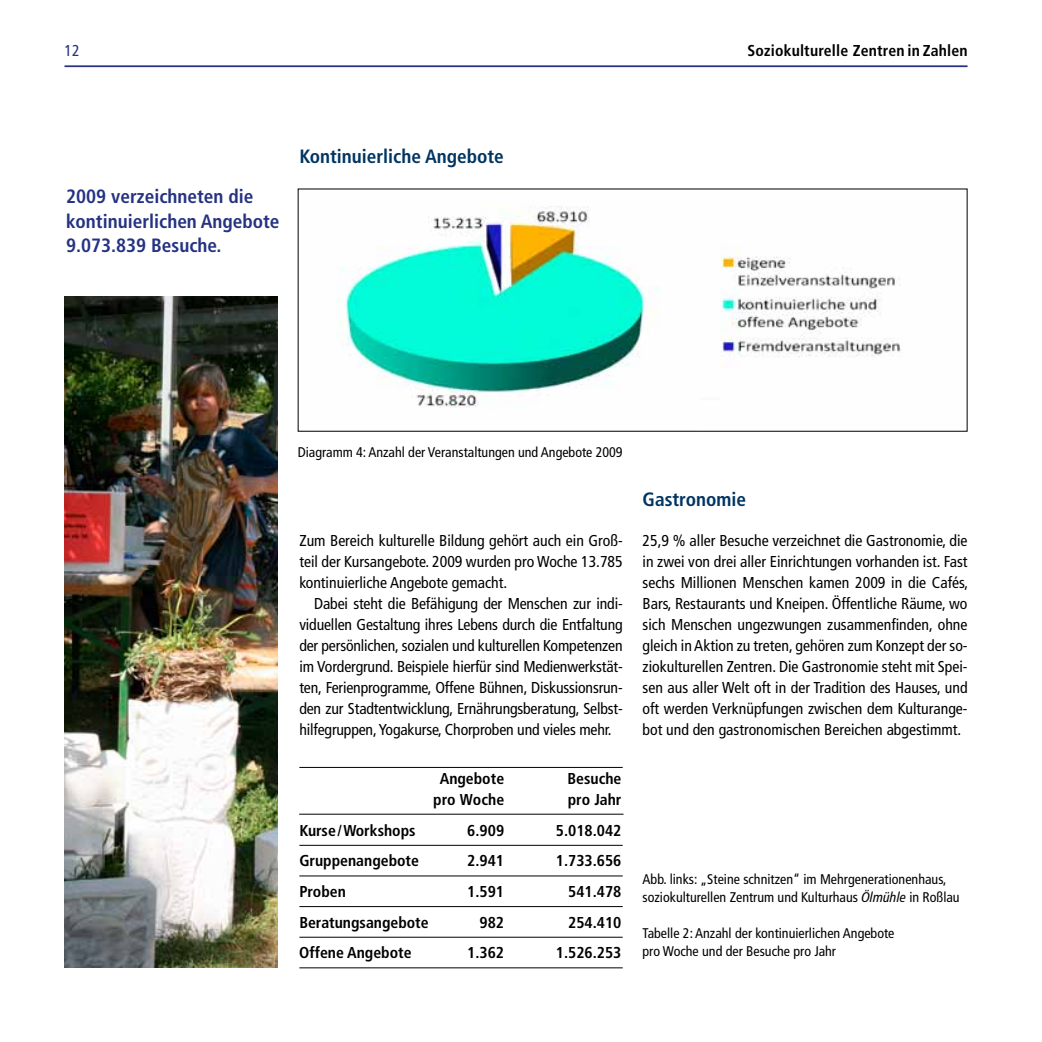
<style>
.page{position:relative;width:1042px;height:1042px;background:#fff}
.page>*{position:absolute;margin:0;border:0;box-sizing:border-box;transform-origin:0 0}
.t1{font:700 condensed 19.25px/24.5px "Frutiger LT Com";color:#243282}
.t2{font:700 condensed 19.25px "Frutiger LT Com";color:#003562}
.t3{font:condensed 15.75px/21px "Frutiger LT Com";color:#000;text-align:justify}
.t4{font:700 condensed 15.75px "Frutiger LT Com";color:#000}
.t5{font:condensed 15.75px "Frutiger LT Com";color:#243282}
.t6{font:condensed 14px/18px "Frutiger LT Com";color:#000}
.s1{font-style:italic}
</style>
<div class="page">
<hr style="left:64px;top:65px;width:903px;height:2px;background:#243282">
<hr style="left:299px;top:767px;width:324px;height:1px;background:#000">
<hr style="left:299px;top:845px;width:324px;height:1px;background:#000">
<hr style="left:299px;top:875px;width:324px;height:1px;background:#000">
<hr style="left:299px;top:906px;width:324px;height:1px;background:#000">
<hr style="left:299px;top:937px;width:324px;height:1px;background:#000">
<hr style="left:299px;top:967px;width:324px;height:1px;background:#000">
<img style="left:337px;top:206px;width:564px;height:202px">
<img style="left:64px;top:296px;width:214px;height:671px">
<hr style="left:299px;top:814px;width:324px;height:1px;background:#000">
<p class="t5" style="left:64px;top:42px;width:17px">12</p>
<p class="t4" style="left:747px;top:42px;width:221px">Soziokulturelle Zentren in Zahlen</p>
<p class="t1" style="left:66px;top:184px;width:215px">2009 verzeichneten die kontinuierlichen Angebote<br>9.073.839 Besuche.</p>
<p class="t2" style="left:299px;top:145px;width:206px">Kontinuierliche Angebote</p>
<p class="t6" style="left:298px;top:443px;width:326px">Diagramm 4: Anzahl der Veranstaltungen und Angebote 2009</p>
<p class="t3" style="left:299px;top:530px;width:325px">Zum Bereich kulturelle Bildung gehört auch ein Groß&shy;teil der Kursangebote. 2009 wurden pro Woche 13.785 kontinuierliche Angebote gemacht.</p>
<p class="t3" style="left:299px;top:593px;width:325px;text-indent:15px">Dabei steht die Befähigung der Menschen zur indi&shy;viduellen Gestaltung ihres Lebens durch die Entfaltung der persönlichen, sozialen und kulturellen Kompetenzen im Vordergrund. Beispiele hierfür sind Medienwerkstät&shy;ten, Ferienprogramme, Offene Bühnen, Diskussionsrun&shy;den zur Stadtentwicklung, Ernährungsberatung, Selbst&shy;hilfegruppen, Yogakurse, Chorproben und vieles mehr.</p>
<p class="t4" style="left:440px;top:769px;width:66px">Angebote</p>
<p class="t4" style="left:567px;top:769px;width:55px">Besuche</p>
<p class="t4" style="left:433px;top:790px;width:72px">pro Woche</p>
<p class="t4" style="left:568px;top:790px;width:55px">pro Jahr</p>
<p class="t4" style="left:299px;top:821px;width:118px">Kurse/Workshops</p>
<p class="t4" style="left:467px;top:821px;width:38px">6.909</p>
<p class="t4" style="left:556px;top:821px;width:67px">5.018.042</p>
<p class="t4" style="left:299px;top:851px;width:121px">Gruppenangebote</p>
<p class="t4" style="left:467px;top:851px;width:38px">2.941</p>
<p class="t4" style="left:556px;top:851px;width:67px">1.733.656</p>
<p class="t4" style="left:299px;top:882px;width:48px">Proben</p>
<p class="t4" style="left:467px;top:882px;width:38px">1.591</p>
<p class="t4" style="left:568px;top:882px;width:55px">541.478</p>
<p class="t4" style="left:299px;top:913px;width:131px">Beratungsangebote</p>
<p class="t4" style="left:479px;top:913px;width:26px">982</p>
<p class="t4" style="left:568px;top:913px;width:55px">254.410</p>
<p class="t4" style="left:299px;top:943px;width:114px">Offene Angebote</p>
<p class="t4" style="left:467px;top:943px;width:38px">1.362</p>
<p class="t4" style="left:556px;top:943px;width:67px">1.526.253</p>
<p class="t2" style="left:642px;top:487px;width:105px">Gastronomie</p>
<p class="t3" style="left:642px;top:530px;width:327px">25,9 % aller Besuche verzeichnet die Gastronomie, die in zwei von drei aller Einrichtungen vorhanden ist. Fast sechs Millionen Menschen kamen 2009 in die Cafés, Bars, Restaurants und Kneipen. Öffentliche Räume, wo sich Menschen ungezwungen zusammenfinden, ohne gleich in Aktion zu treten, gehören zum Konzept der so&shy;ziokulturellen Zentren. Die Gastronomie steht mit Spei&shy;sen aus aller Welt oft in der Tradition des Hauses, und oft werden Verknüpfungen zwischen dem Kulturange&shy;bot und den gastronomischen Bereichen abgestimmt.</p>
<p class="t6" style="left:642px;top:870px;width:319px">Abb. links: „Steine schnitzen“ im Mehrgenerationenhaus, soziokulturellen Zentrum und Kulturhaus <span class="s1">Ölmühle</span> in Roßlau</p>
<p class="t6" style="left:642px;top:924px;width:253px">Tabelle 2: Anzahl der kontinuierlichen Angebote pro Woche und der Besuche pro Jahr</p>
</div>
